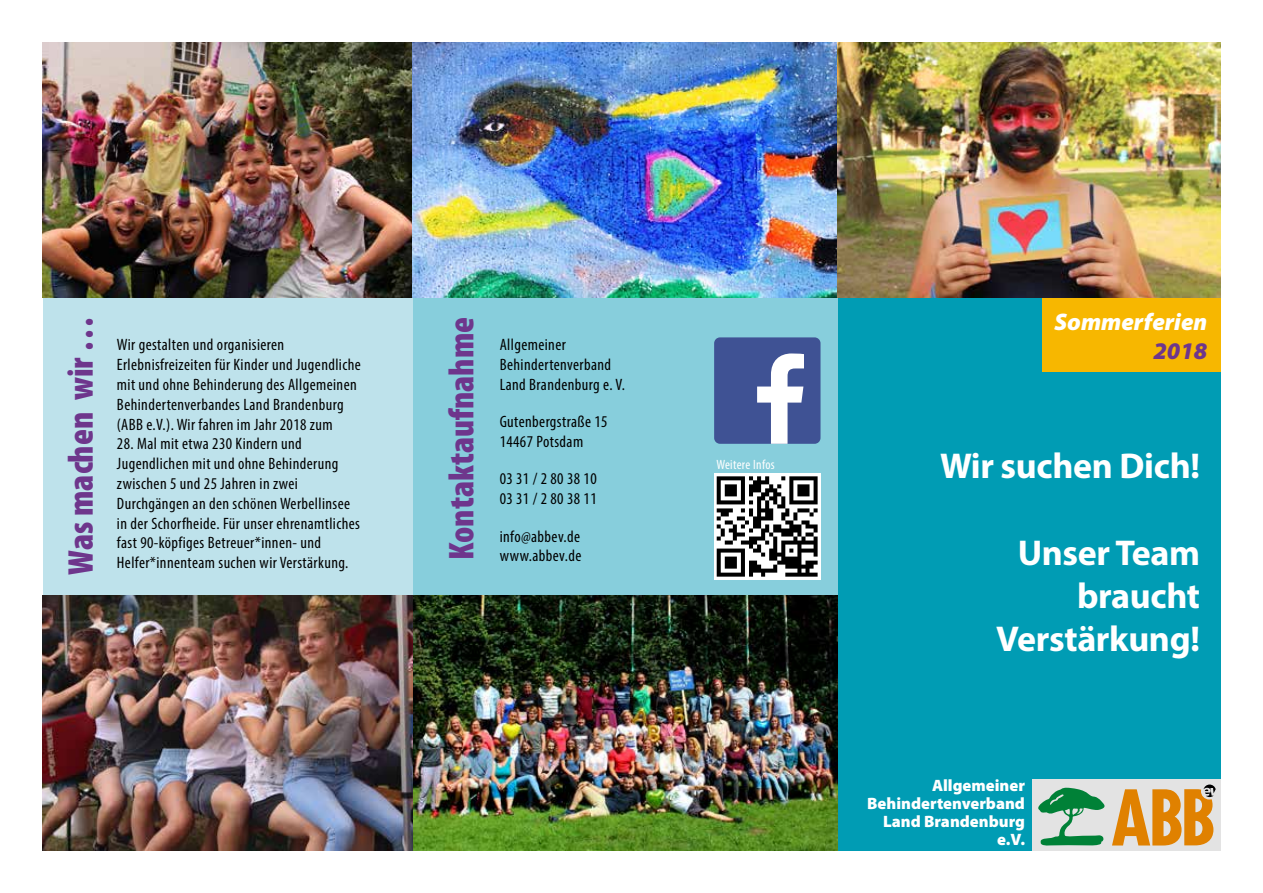
<style>
.page{position:relative;width:1263px;height:893px;background:#fff}
.page>*{position:absolute;margin:0;border:0;box-sizing:border-box;transform-origin:0 0}
.t1{font:700 36px/43.2px "Myriad Pro";letter-spacing:-.01em;color:#fff;text-align:right}
.t2{font:900 condensed 36px "Myriad Pro";color:#6e368c}
.t3{font:italic 900 24px "Myriad Pro";color:#fff}
.t4{font:italic 900 24px "Myriad Pro";color:#6e368c}
.t5{font:condensed 16.5px/19.8px "Myriad Pro";letter-spacing:.025em;color:#000}
.t6{font:900 16.5px/18px "Myriad Pro";color:#fff;text-align:right}
.t7{font:condensed 13.5px "Myriad Pro";letter-spacing:.025em;color:#fff}
</style>
<div class="page">
<div style="left:412px;top:43px;width:426px;height:807px;background:#87cedc"></div>
<div style="left:838px;top:298px;width:382px;height:552px;background:#009cb4"></div>
<div style="left:43px;top:43px;width:369px;height:807px;background:#bee2eb"></div>
<div style="left:1042px;top:298px;width:178px;height:74px;background:#f7b700"></div>
<img style="left:43px;top:43px;width:1177px;height:255px">
<img style="left:43px;top:595px;width:795px;height:255px">
<img style="left:714px;top:473px;width:107px;height:107px">
<div style="left:714px;top:337px;width:106px;height:107px;background:#3f5294;border-radius:6px"></div>
<svg style="left:757px;top:353px;width:47px;height:91px"></svg>
<div style="left:1032px;top:779px;width:188px;height:71px;background:#e3e3e3"></div>
<svg style="left:1038px;top:784px;width:178px;height:62px"></svg>
<h1 class="t2" style="left:58px;top:574px;width:260px;rotate:-90deg">Was machen wir …</h1>
<h1 class="t2" style="left:438px;top:560px;width:245px;rotate:-90deg">Kontaktaufnahme</h1>
<p class="t5" style="left:117px;top:335px;width:245px">Wir gestalten und organisieren Erlebnisfreizeiten für Kinder und Jugendliche mit und ohne Behinderung des Allgemeinen Behindertenverbandes Land Brandenburg (ABB e.V.). Wir fahren im Jahr 2018 zum</p>
<p class="t5" style="left:117px;top:434px;width:245px">28. Mal mit etwa 230 Kindern und Jugendlichen mit und ohne Behinderung zwischen 5 und 25 Jahren in zwei Durchgängen an den schönen Werbellinsee in der Schorfheide. Für unser ehrenamtliches fast 90-köpfiges Betreuer*innen- und Helfer*innenteam suchen wir Verstärkung.</p>
<p class="t5" style="left:500px;top:335px;width:127px">Allgemeiner<br>Behindertenverband<br>Land Brandenburg e. V.</p>
<p class="t5" style="left:500px;top:412px;width:109px">Gutenbergstraße 15<br>14467 Potsdam</p>
<p class="t5" style="left:500px;top:469px;width:99px">03 31 / 2 80 38 10<br>03 31 / 2 80 38 11</p>
<p class="t5" style="left:500px;top:526px;width:83px">info@abbev.de www.abbev.de</p>
<p class="t7" style="left:716px;top:456px;width:60px">Weitere Infos</p>
<h2 class="t3" style="left:1054px;top:306px;width:155px">Sommerferien</h2>
<h2 class="t4" style="left:1153px;top:335px;width:55px">2018</h2>
<h1 class="t1" style="left:940px;top:443px;width:261px">Wir suchen Dich!</h1>
<h1 class="t1" style="left:996px;top:530px;width:205px">Unser Team braucht<br>Verstärkung!</h1>
<p class="t6" style="left:867px;top:776px;width:159px">Allgemeiner<br>Behindertenverband<br>Land Brandenburg e.V.</p>
</div>
